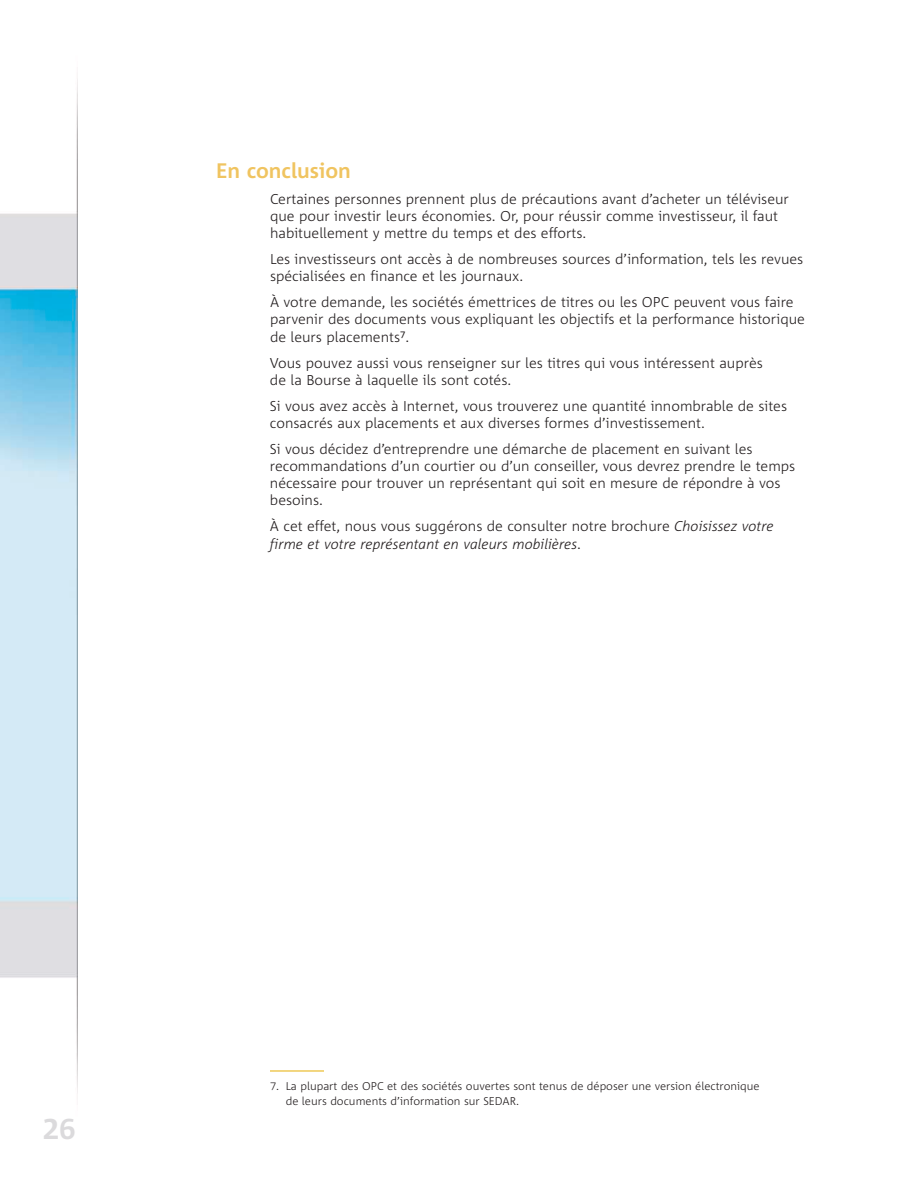
<style>
.page{position:relative;width:918px;height:1188px;background:#fff}
.page>*{position:absolute;margin:0;border:0;box-sizing:border-box;transform-origin:0 0}
.t1{font:700 30px "Corpid Caps";color:#dbdadc}
.t2{font:700 21px "Corpid";color:#f0c460}
.t3{font:300 14.25px/17.2px "Corpid";color:#231e1f}
.t4{font:italic 300 14.25px/17.2px "Corpid";color:#231e1f}
.t5{font:300 11.25px/15px "Corpid";color:#231e1f}
.s1{font-style:normal}
.s2{font-family:"Corpid Caps"}
</style>
<div class="page">
<img style="left:0;top:103px;width:77px;height:969px">
<hr style="left:270px;top:1070px;width:54px;height:2px;background:#e7b20f">
<h2 class="t2" style="left:216px;top:163px;width:136px">En conclusion</h2>
<p class="t3" style="left:270px;top:191px;width:521px">Certaines personnes prennent plus de précautions avant d’acheter un téléviseur que pour investir leurs économies. Or, pour réussir comme investisseur, il faut habituellement y mettre du temps et des efforts.</p>
<p class="t3" style="left:270px;top:251px;width:535px">Les investisseurs ont accès à de nombreuses sources d’information, tels les revues spécialisées en finance et les journaux.</p>
<p class="t3" style="left:270px;top:294px;width:537px">À votre demande, les sociétés émettrices de titres ou les OPC peuvent vous faire parvenir des documents vous expliquant les objectifs et la performance historique de leurs placements<sup>7</sup>.</p>
<p class="t3" style="left:270px;top:355px;width:495px">Vous pouvez aussi vous renseigner sur les titres qui vous intéressent auprès de la Bourse à laquelle ils sont cotés.</p>
<p class="t3" style="left:270px;top:398px;width:519px">Si vous avez accès à Internet, vous trouverez une quantité innombrable de sites consacrés aux placements et aux diverses formes d’investissement.</p>
<p class="t3" style="left:270px;top:441px;width:527px">Si vous décidez d’entreprendre une démarche de placement en suivant les recommandations d’un courtier ou d’un conseiller, vous devrez prendre le temps nécessaire pour trouver un représentant qui soit en mesure de répondre à vos besoins.</p>
<p class="t4" style="left:270px;top:518px;width:505px"><span class="s1">À cet effet, nous vous suggérons de consulter notre brochure</span> Choisissez votre firme et votre représentant en valeurs mobilières<span class="s1">.</span></p>
<h1 class="t1" style="left:43px;top:1112px;width:35px">26</h1>
<p class="t5" style="left:286px;top:1079px;width:475px;text-indent:-16px"><span class="s2">7.</span> La plupart des OPC et des sociétés ouvertes sont tenus de déposer une version électronique de leurs documents d’information sur SEDAR.</p>
</div>
